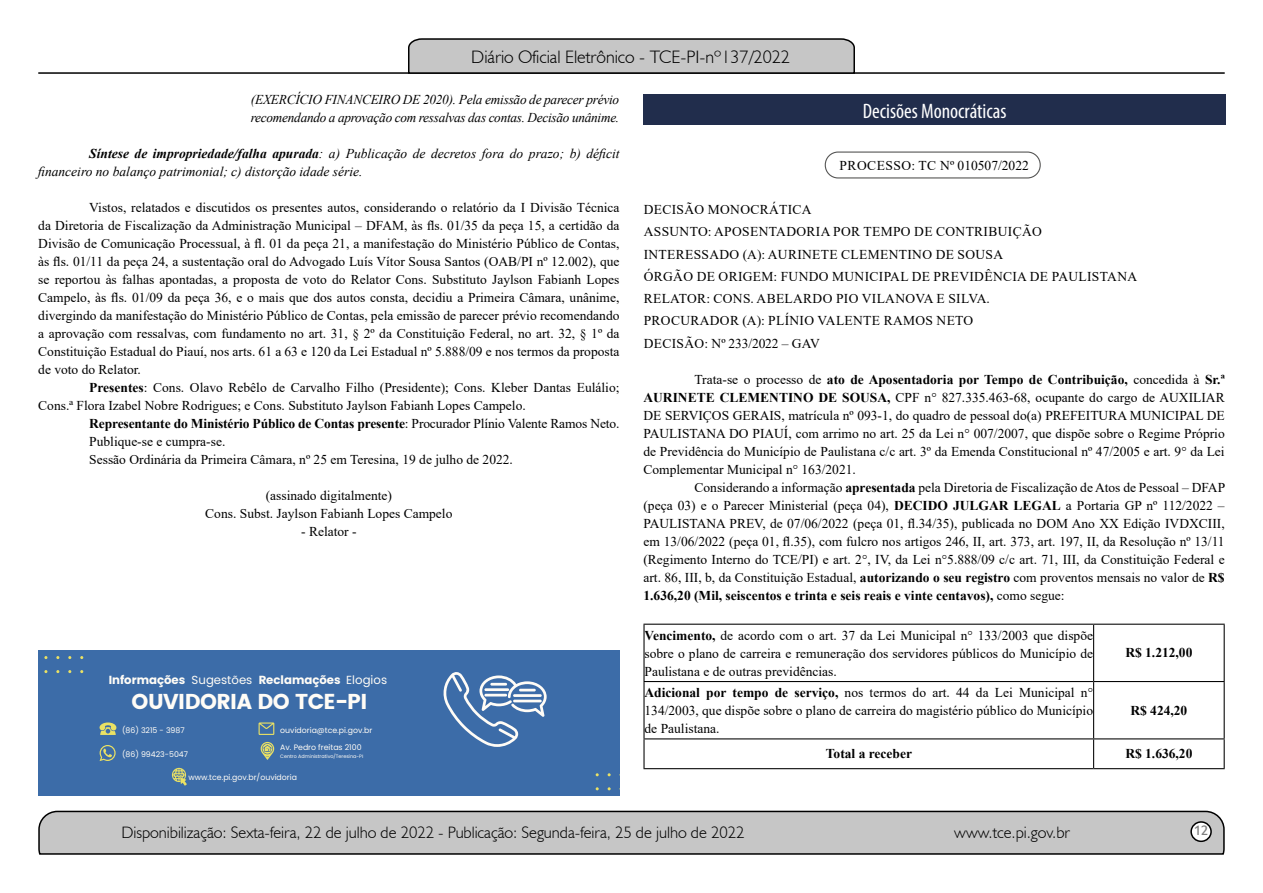
<style>
.page{position:relative;width:1263px;height:893px;background:#fff}
.page>*{position:absolute;margin:0;border:0;box-sizing:border-box;transform-origin:0 0}
.t1{font:21.45px "Poppins";letter-spacing:-.025em;color:#fffcf6}
.t2{font:condensed 21px "Myriad Pro";color:#fff}
.t3{font:300 18px "Humanist 521 BT";color:#000}
.t4{font:300 16.5px "Humanist 521 BT";color:#000}
.t5{font:15px "Estrangelo Edessa";color:#808080}
.t6{font:13.5px/18px "Times New Roman";color:#000;text-align:justify}
.t7{font:13.5px/22.2px "Times New Roman";letter-spacing:.025em;color:#000}
.t8{font:italic 13.5px/18px "Times New Roman";letter-spacing:-.015em;color:#000}
.t9{font:700 13.5px "Times New Roman";color:#000}
.t10{font:13.5px "Times New Roman";letter-spacing:.02em;color:#000}
.t11{font:700 11.7px "Poppins";color:#fffcf6}
.t12{font:7.8px/17.1px "Poppins";color:#fffcf6}
.t13{font:4.8px "Poppins";color:#fffcf6}
.s1{font-weight:700}
.s2{font-weight:400}
</style>
<div class="page">
<svg style="left:38px;top:810px;width:1187px;height:45px;background:#b9b9b9"></svg>
<div style="left:1191px;top:822px;width:20px;height:19px;background:#fff;border-radius:50%"></div>
<div style="left:1190px;top:821px;width:22px;height:21px;border:2px solid #000;border-radius:50%"></div>
<hr style="left:38px;top:72px;width:1187px;height:2px;background:#000">
<svg style="left:407px;top:38px;width:449px;height:36px;background:#b4b4b4"></svg>
<div style="left:643px;top:94px;width:583px;height:31px;background:#212d4c"></div>
<hr style="left:643px;top:624px;width:450px;height:1px;background:#000">
<hr style="left:643px;top:625px;width:1px;height:56px;background:#000">
<hr style="left:1093px;top:624px;width:132px;height:1px;background:#000">
<hr style="left:1093px;top:625px;width:1px;height:56px;background:#000">
<hr style="left:1224px;top:625px;width:1px;height:56px;background:#000">
<hr style="left:643px;top:681px;width:450px;height:1px;background:#000">
<hr style="left:643px;top:682px;width:1px;height:56px;background:#000">
<hr style="left:1093px;top:681px;width:132px;height:1px;background:#000">
<hr style="left:1093px;top:682px;width:1px;height:56px;background:#000">
<hr style="left:1224px;top:682px;width:1px;height:56px;background:#000">
<hr style="left:643px;top:738px;width:450px;height:1px;background:#000">
<svg style="left:643px;top:739px;width:1px;height:29px"></svg>
<hr style="left:1093px;top:738px;width:132px;height:1px;background:#000">
<svg style="left:1093px;top:739px;width:1px;height:29px"></svg>
<svg style="left:1224px;top:739px;width:1px;height:29px"></svg>
<hr style="left:643px;top:768px;width:450px;height:1px;background:#000">
<hr style="left:1093px;top:768px;width:132px;height:1px;background:#000">
<div style="left:825px;top:152px;width:216px;height:27px;border:1px solid #575756;border-radius:13px"></div>
<div style="left:38px;top:651px;width:581px;height:145px;background:#3c6ca8"></div>
<svg style="left:443px;top:672px;width:104px;height:75px"></svg>
<hr style="left:513px;top:694px;width:29px;height:3px;background:#fffcf6">
<hr style="left:513px;top:700px;width:29px;height:2px;background:#fffcf6">
<hr style="left:490px;top:683px;width:17px;height:3px;background:#fffcf6">
<hr style="left:484px;top:688px;width:25px;height:3px;background:#fffcf6">
<hr style="left:484px;top:694px;width:23px;height:2px;background:#fffcf6">
<svg style="left:100px;top:722px;width:16px;height:13px"></svg>
<svg style="left:100px;top:745px;width:16px;height:16px"></svg>
<svg style="left:259px;top:722px;width:15px;height:13px"></svg>
<svg style="left:261px;top:742px;width:13px;height:18px"></svg>
<svg style="left:172px;top:768px;width:15px;height:18px"></svg>
<h3 class="t3" style="left:471px;top:46px;width:320px">Diário Oficial Eletrônico - TCE-PI-nº137/2022</h3>
<p class="t8" style="left:251px;top:90px;width:370px">(EXERCÍCIO FINANCEIRO DE 2020). Pela emissão de parecer prévio recomendando a aprovação com ressalvas das contas. Decisão unânime.</p>
<p class="t8" style="left:38px;top:144px;width:583px;text-indent:51px"><span class="s1">Síntese de impropriedade/falha apurada</span>: a) Publicação de decretos fora do prazo; b) déficit financeiro no balanço patrimonial; c) distorção idade série.</p>
<p class="t6" style="left:38px;top:198px;width:583px;text-indent:51px">Vistos, relatados e discutidos os presentes autos, considerando o relatório da I Divisão Técnica da Diretoria de Fiscalização da Administração Municipal – DFAM, às fls. 01/35 da peça 15, a certidão da Divisão de Comunicação Processual, à fl. 01 da peça 21, a manifestação do Ministério Público de Contas, às fls. 01/11 da peça 24, a sustentação oral do Advogado Luís Vítor Sousa Santos (OAB/PI nº 12.002), que se reportou às falhas apontadas, a proposta de voto do Relator Cons. Substituto Jaylson Fabianh Lopes Campelo, às fls. 01/09 da peça 36, e o mais que dos autos consta, decidiu a Primeira Câmara, unânime, divergindo da manifestação do Ministério Público de Contas, pela emissão de parecer prévio recomendando a aprovação com ressalvas, com fundamento no art. 31, § 2º da Constituição Federal, no art. 32, § 1º da Constituição Estadual do Piauí, nos arts. 61 a 63 e 120 da Lei Estadual nº 5.888/09 e nos termos da proposta de voto do Relator.</p>
<p class="t6" style="left:38px;top:378px;width:583px;text-indent:51px"><span class="s1">Presentes</span>: Cons. Olavo Rebêlo de Carvalho Filho (Presidente); Cons. Kleber Dantas Eulálio;<br>Cons.ª Flora Izabel Nobre Rodrigues; e Cons. Substituto Jaylson Fabianh Lopes Campelo.</p>
<p class="t6" style="left:89px;top:414px;width:532px;text-align:left"><span class="s1">Representante do Ministério Público de Contas presente</span>: Procurador Plínio Valente Ramos Neto.<br>Publique-se e cumpra-se.<br>Sessão Ordinária da Primeira Câmara, nº 25 em Teresina, 19 de julho de 2022.</p>
<p class="t6" style="left:205px;top:486px;width:249px;text-align:center">(assinado digitalmente)<br>Cons. Subst. Jaylson Fabianh Lopes Campelo</p>
<p class="t6" style="left:301px;top:522px;width:57px">- Relator -</p>
<h2 class="t2" style="left:863px;top:98px;width:145px">Decisões Monocráticas</h2>
<p class="t10" style="left:839px;top:156px;width:191px">PROCESSO: TC Nº 010507/2022</p>
<p class="t7" style="left:644px;top:198px;width:495px">DECISÃO MONOCRÁTICA<br>ASSUNTO: APOSENTADORIA POR TEMPO DE CONTRIBUIÇÃO INTERESSADO (A): AURINETE CLEMENTINO DE SOUSA<br>ÓRGÃO DE ORIGEM: FUNDO MUNICIPAL DE PREVIDÊNCIA DE PAULISTANA RELATOR: CONS. ABELARDO PIO VILANOVA E SILVA.<br>PROCURADOR (A): PLÍNIO VALENTE RAMOS NETO<br>DECISÃO: Nº 233/2022 – GAV</p>
<p class="t6" style="left:643px;top:370px;width:583px;text-indent:51px">Trata-se o processo de <span class="s1">ato de Aposentadoria por Tempo de Contribuição,</span> concedida à <span class="s1">Sr.ª AURINETE CLEMENTINO DE SOUSA,</span> CPF n° 827.335.463-68, ocupante do cargo de AUXILIAR DE SERVIÇOS GERAIS, matrícula nº 093-1, do quadro de pessoal do(a) PREFEITURA MUNICIPAL DE PAULISTANA DO PIAUÍ, com arrimo no art. 25 da Lei n° 007/2007, que dispõe sobre o Regime Próprio de Previdência do Município de Paulistana c/c art. 3º da Emenda Constitucional nº 47/2005 e art. 9° da Lei Complementar Municipal n° 163/2021.</p>
<p class="t6" style="left:643px;top:478px;width:583px;text-indent:51px">Considerando a informação <span class="s1">apresentada</span> pela Diretoria de Fiscalização de Atos de Pessoal – DFAP (peça 03) e o Parecer Ministerial (peça 04), <span class="s1">DECIDO JULGAR LEGAL</span> a Portaria GP nº 112/2022 – PAULISTANA PREV, de 07/06/2022 (peça 01, fl.34/35), publicada no DOM Ano XX Edição IVDXCIII, em 13/06/2022 (peça 01, fl.35), com fulcro nos artigos 246, II, art. 373, art. 197, II, da Resolução nº 13/11 (Regimento Interno do TCE/PI) e art. 2°, IV, da Lei n°5.888/09 c/c art. 71, III, da Constituição Federal e art. 86, III, b, da Constituição Estadual, <span class="s1">autorizando o seu registro</span> com proventos mensais no valor de <span class="s1">R$ 1.636,20 (Mil, seiscentos e trinta e seis reais e vinte centavos),</span> como segue:</p>
<p class="t6" style="left:644px;top:626px;width:450px"><span class="s1">Vencimento,</span> de acordo com o art. 37 da Lei Municipal n° 133/2003 que dispõe sobre o plano de carreira e remuneração dos servidores públicos do Município de Paulistana e de outras previdências.</p>
<p class="t9" style="left:1125px;top:643px;width:69px">R$ 1.212,00</p>
<p class="t11" style="left:109px;top:673px;width:280px">Informações <span class="s2">Sugestões</span> Reclamações <span class="s2">Elogios</span></p>
<p class="t6" style="left:644px;top:683px;width:450px"><span class="s1">Adicional por tempo de serviço,</span> nos termos do art. 44 da Lei Municipal n° 134/2003, que dispõe sobre o plano de carreira do magistério público do Município de Paulistana.</p>
<h1 class="t1" style="left:132px;top:689px;width:237px">OUVIDORIA DO TCE-PI</h1>
<p class="t9" style="left:1130px;top:700px;width:58px">R$ 424,20</p>
<p class="t12" style="left:122px;top:722px;width:64px">(86) 3215 - 3987</p>
<p class="t12" style="left:280px;top:722px;width:93px">ouvidoria@tce.pi.gov.br<br>Av. Pedro freitas 2100</p>
<p class="t13" style="left:280px;top:753px;width:84px">Centro Administrativo/Teresina-PI</p>
<p class="t12" style="left:188px;top:768px;width:110px">www.tce.pi.gov.br/ouvidoria</p>
<p class="t9" style="left:826px;top:744px;width:88px">Total a receber</p>
<p class="t9" style="left:1125px;top:744px;width:69px">R$ 1.636,20</p>
<p class="t12" style="left:122px;top:746px;width:68px">(86) 99423-5047</p>
<p class="t4" style="left:121px;top:822px;width:624px">Disponibilização: Sexta-feira, 22 de julho de 2022 - Publicação: Segunda-feira, 25 de julho de 2022</p>
<p class="t4" style="left:954px;top:822px;width:117px">www.tce.pi.gov.br</p>
<p class="t5" style="left:1194px;top:823px;width:16px">12</p>
</div>
